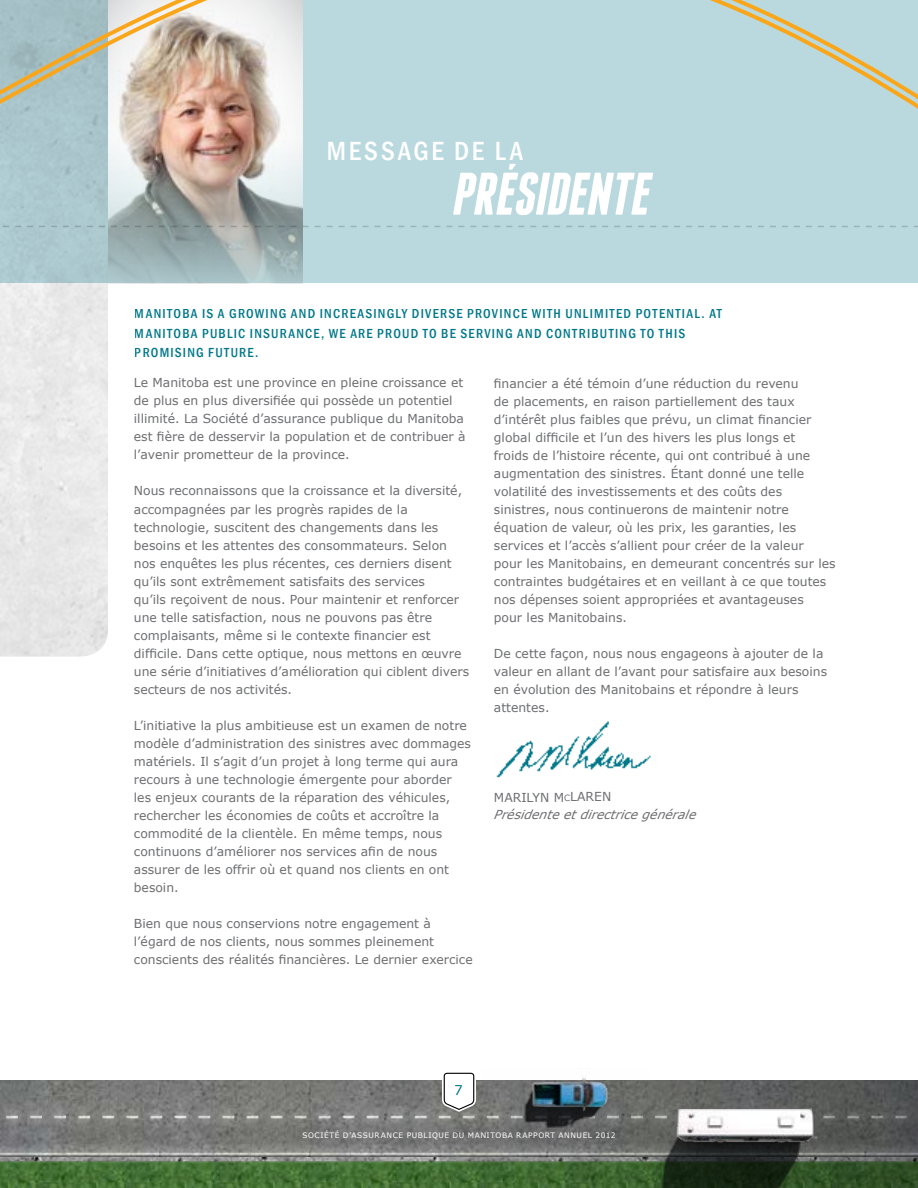
<style>
.page{position:relative;width:918px;height:1188px;background:#fff}
.page>*{position:absolute;margin:0;border:0;box-sizing:border-box;transform-origin:0 0}
.t1{font:italic 700 60px "Franchise";color:#fff}
.t2{font:500 condensed 27px "Franklin Gothic";letter-spacing:.105em;color:#fff}
.t3{font:500 condensed 13.5px/19.5px "Franklin Gothic";letter-spacing:.09em;color:#00788a}
.t4{font:13.5px "Verdana";color:#00788a}
.t5{font:12.3px/18px "Verdana";color:#6d6e71}
.t6{font:italic 12.3px/17.7px "Verdana";color:#6d6e71}
.t7{font:7.5px "Verdana";letter-spacing:.075em;color:#fff}
.s1{font-style:normal}
.s2{font-style:normal;font-size:8.7px}
</style>
<div class="page">
<svg style="left:0;top:1118px;width:918px;height:70px;background:#61745b"></svg>
<svg style="left:0;top:1072px;width:918px;height:46px"></svg>
<svg style="left:0;top:0;width:918px;height:289px;background:#bbd0d1"></svg>
<img style="left:644px;top:1086px;width:205px;height:102px">
<img style="left:483px;top:1072px;width:167px;height:90px">
<img style="left:496px;top:721px;width:155px;height:57px">
<h2 class="t2" style="left:327px;top:134px;width:198px">MESSAGE DE LA</h2>
<h1 class="t1" style="left:450px;top:164px;width:117px">PRÉSIDENTE</h1>
<p class="t3" style="left:135px;top:304px;width:589px">MANITOBA IS A GROWING AND INCREASINGLY DIVERSE PROVINCE WITH UNLIMITED POTENTIAL. AT<br>MANITOBA PUBLIC INSURANCE, WE ARE PROUD TO BE SERVING AND CONTRIBUTING TO THIS<br>PROMISING FUTURE.</p>
<p class="t5" style="left:134px;top:374px;width:333px">Le Manitoba est une province en pleine croissance et de plus en plus diversifiée qui possède un potentiel illimité. La Société d’assurance publique du Manitoba est fière de desservir la population et de contribuer à l’avenir prometteur de la province.</p>
<p class="t5" style="left:134px;top:482px;width:337px">Nous reconnaissons que la croissance et la diversité, accompagnées par les progrès rapides de la technologie, suscitent des changements dans les besoins et les attentes des consommateurs. Selon nos enquêtes les plus récentes, ces derniers disent qu’ils sont extrêmement satisfaits des services<br>qu’ils reçoivent de nous. Pour maintenir et renforcer une telle satisfaction, nous ne pouvons pas être complaisants, même si le contexte financier est difficile. Dans cette optique, nous mettons en œuvre une série d’initiatives d’amélioration qui ciblent divers secteurs de nos activités.</p>
<p class="t5" style="left:134px;top:716px;width:339px">L’initiative la plus ambitieuse est un examen de notre modèle d’administration des sinistres avec dommages matériels. Il s’agit d’un projet à long terme qui aura recours à une technologie émergente pour aborder les enjeux courants de la réparation des véhicules, rechercher les économies de coûts et accroître la commodité de la clientèle. En même temps, nous continuons d’améliorer nos services afin de nous assurer de les offrir où et quand nos clients en ont besoin.</p>
<p class="t5" style="left:134px;top:914px;width:340px">Bien que nous conservions notre engagement à l’égard de nos clients, nous sommes pleinement conscients des réalités financières. Le dernier exercice</p>
<p class="t5" style="left:494px;top:374px;width:343px">financier a été témoin d’une réduction du revenu<br>de placements, en raison partiellement des taux d’intérêt plus faibles que prévu, un climat financier global difficile et l’un des hivers les plus longs et<br>froids de l’histoire récente, qui ont contribué à une augmentation des sinistres. Étant donné une telle volatilité des investissements et des coûts des sinistres, nous continuerons de maintenir notre équation de valeur, où les prix, les garanties, les services et l’accès s’allient pour créer de la valeur<br>pour les Manitobains, en demeurant concentrés sur les contraintes budgétaires et en veillant à ce que toutes nos dépenses soient appropriées et avantageuses<br>pour les Manitobains.</p>
<p class="t5" style="left:494px;top:644px;width:335px">De cette façon, nous nous engageons à ajouter de la valeur en allant de l’avant pour satisfaire aux besoins en évolution des Manitobains et répondre à leurs attentes.</p>
<p class="t6" style="left:494px;top:788px;width:206px"><span class="s1">Marilyn M</span><span class="s2">c</span><span class="s1">Laren<br></span>Présidente et directrice générale</p>
<p class="t4" style="left:455px;top:1081px;width:10px">7</p>
<p class="t7" style="left:302px;top:1130px;width:315px">SOCIÉTÉ D’ASSURANCE PUBLIQUE DU MANITOBA RAPPORT ANNUEL 2012</p>
</div>
